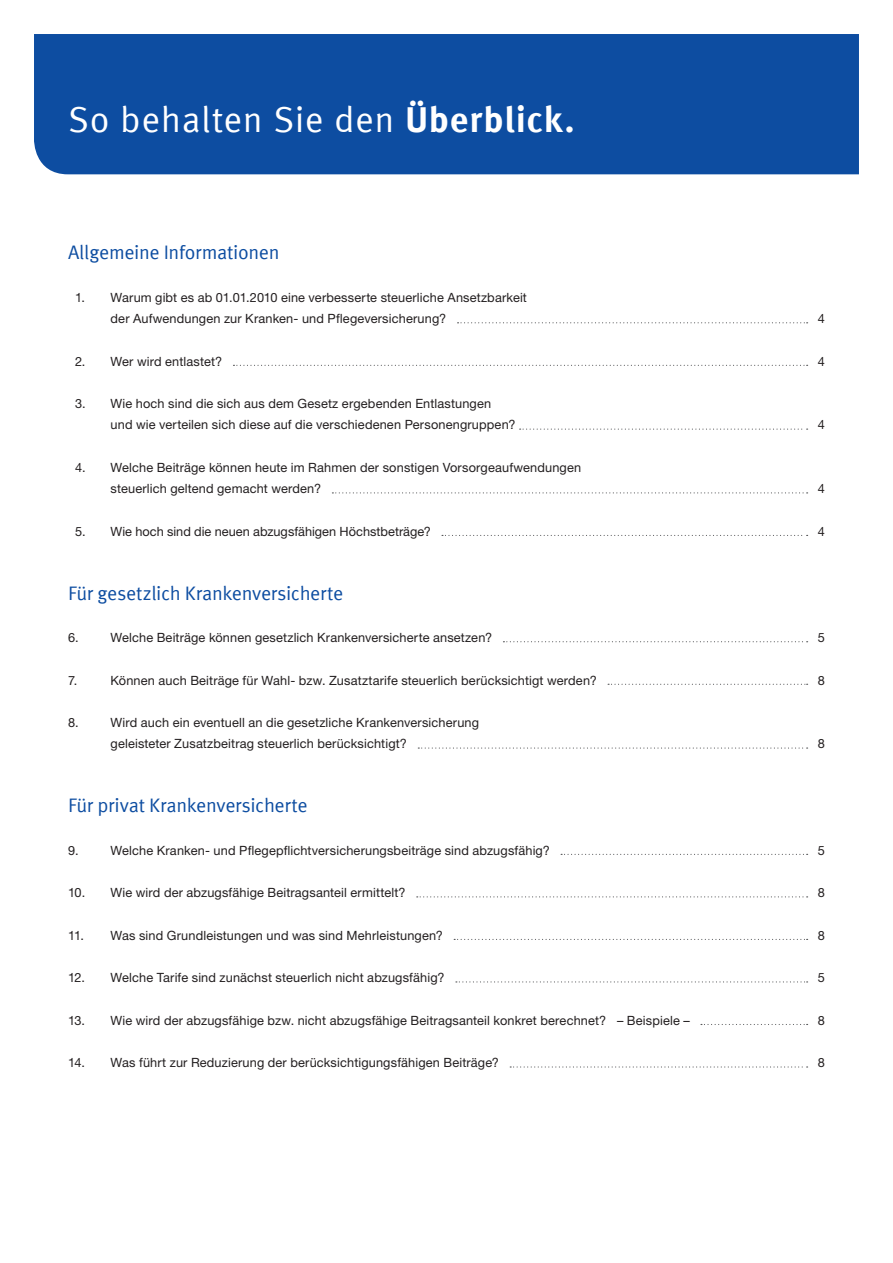
<style>
.page{position:relative;width:893px;height:1263px;background:#fff}
.page>*{position:absolute;margin:0;border:0;box-sizing:border-box;transform-origin:0 0}
.t1{font:36px "Meta Offc Pro Norm";letter-spacing:.015em;color:#fff}
.t2{font:19.5px "Meta Offc Pro Norm";letter-spacing:-.02em;color:#0d4da1}
.t3{font:12.75px/21.3px "Helvetica Neue LTW1 G";letter-spacing:.01em;color:#231f20}
.s1{font-family:"Meta Offc Pro";font-weight:700}
</style>
<div class="page">
<svg style="left:458px;top:322px;width:350px;height:1px"></svg>
<svg style="left:233px;top:365px;width:575px;height:1px"></svg>
<svg style="left:520px;top:429px;width:288px;height:1px"></svg>
<svg style="left:332px;top:492px;width:476px;height:1px"></svg>
<svg style="left:442px;top:535px;width:366px;height:1px"></svg>
<svg style="left:503px;top:641px;width:305px;height:1px"></svg>
<svg style="left:608px;top:684px;width:200px;height:1px"></svg>
<svg style="left:418px;top:747px;width:390px;height:2px"></svg>
<svg style="left:561px;top:854px;width:247px;height:1px"></svg>
<svg style="left:417px;top:896px;width:391px;height:1px"></svg>
<svg style="left:454px;top:939px;width:354px;height:1px"></svg>
<svg style="left:456px;top:981px;width:352px;height:1px"></svg>
<svg style="left:701px;top:1024px;width:107px;height:1px"></svg>
<svg style="left:510px;top:1066px;width:298px;height:1px"></svg>
<div style="left:34px;top:34px;width:825px;height:140px;background:#0d4da1"></div>
<h1 class="t1" style="left:68px;top:92px;width:508px">So behalten Sie den <span class="s1">Überblick.</span></h1>
<h2 class="t2" style="left:68px;top:238px;width:213px">Allgemeine Informationen</h2>
<p class="t3" style="left:111px;top:287px;width:418px;text-indent:-35px">1. Warum gibt es ab 01.01.2010 eine verbesserte steuerliche Ansetzbarkeit der Aufwendungen zur Kranken- und Pflegeversicherung?</p>
<p class="t3" style="left:818px;top:308px;width:9px">4</p>
<p class="t3" style="left:75px;top:350px;width:149px">2. Wer wird entlastet?</p>
<p class="t3" style="left:818px;top:350px;width:9px">4</p>
<p class="t3" style="left:111px;top:393px;width:406px;text-indent:-35px">3. Wie hoch sind die sich aus dem Gesetz ergebenden Entlastungen und wie verteilen sich diese auf die verschiedenen Personengruppen?</p>
<p class="t3" style="left:818px;top:414px;width:9px">4</p>
<p class="t3" style="left:111px;top:457px;width:472px;text-indent:-35px">4. Welche Beiträge können heute im Rahmen der sonstigen Vorsorgeaufwendungen steuerlich geltend gemacht werden?</p>
<p class="t3" style="left:818px;top:478px;width:9px">4</p>
<p class="t3" style="left:75px;top:520px;width:357px">5. Wie hoch sind die neuen abzugsfähigen Höchstbeträge?</p>
<p class="t3" style="left:818px;top:520px;width:9px">4</p>
<h2 class="t2" style="left:68px;top:578px;width:277px">Für gesetzlich Krankenversicherte</h2>
<p class="t3" style="left:68px;top:627px;width:12px">6.</p>
<p class="t3" style="left:111px;top:627px;width:383px">Welche Beiträge können gesetzlich Krankenversicherte ansetzen?</p>
<p class="t3" style="left:818px;top:627px;width:9px">5</p>
<p class="t3" style="left:68px;top:669px;width:11px">7.</p>
<p class="t3" style="left:111px;top:669px;width:488px">Können auch Beiträge für Wahl- bzw. Zusatztarife steuerlich berücksichtigt werden?</p>
<p class="t3" style="left:818px;top:669px;width:9px">8</p>
<p class="t3" style="left:68px;top:712px;width:12px">8.</p>
<p class="t3" style="left:111px;top:712px;width:370px">Wird auch ein eventuell an die gesetzliche Krankenversicherung geleisteter Zusatzbeitrag steuerlich berücksichtigt?</p>
<p class="t3" style="left:818px;top:733px;width:9px">8</p>
<h2 class="t2" style="left:68px;top:791px;width:241px">Für privat Krankenversicherte</h2>
<p class="t3" style="left:68px;top:839px;width:12px">9.</p>
<p class="t3" style="left:111px;top:839px;width:441px">Welche Kranken- und Pflegepflichtversicherungsbeiträge sind abzugsfähig?</p>
<p class="t3" style="left:818px;top:839px;width:9px">5</p>
<p class="t3" style="left:68px;top:882px;width:339px">10. Wie wird der abzugsfähige Beitragsanteil ermittelt?</p>
<p class="t3" style="left:818px;top:882px;width:9px">8</p>
<p class="t3" style="left:68px;top:924px;width:376px">11. Was sind Grundleistungen und was sind Mehrleistungen?</p>
<p class="t3" style="left:818px;top:924px;width:9px">8</p>
<p class="t3" style="left:68px;top:967px;width:378px">12. Welche Tarife sind zunächst steuerlich nicht abzugsfähig?</p>
<p class="t3" style="left:818px;top:967px;width:9px">5</p>
<p class="t3" style="left:68px;top:1009px;width:623px">13. Wie wird der abzugsfähige bzw. nicht abzugsfähige Beitragsanteil konkret berechnet? – Beispiele –</p>
<p class="t3" style="left:818px;top:1009px;width:9px">8</p>
<p class="t3" style="left:68px;top:1052px;width:432px">14. Was führt zur Reduzierung der berücksichtigungsfähigen Beiträge?</p>
<p class="t3" style="left:818px;top:1052px;width:9px">8</p>
</div>
